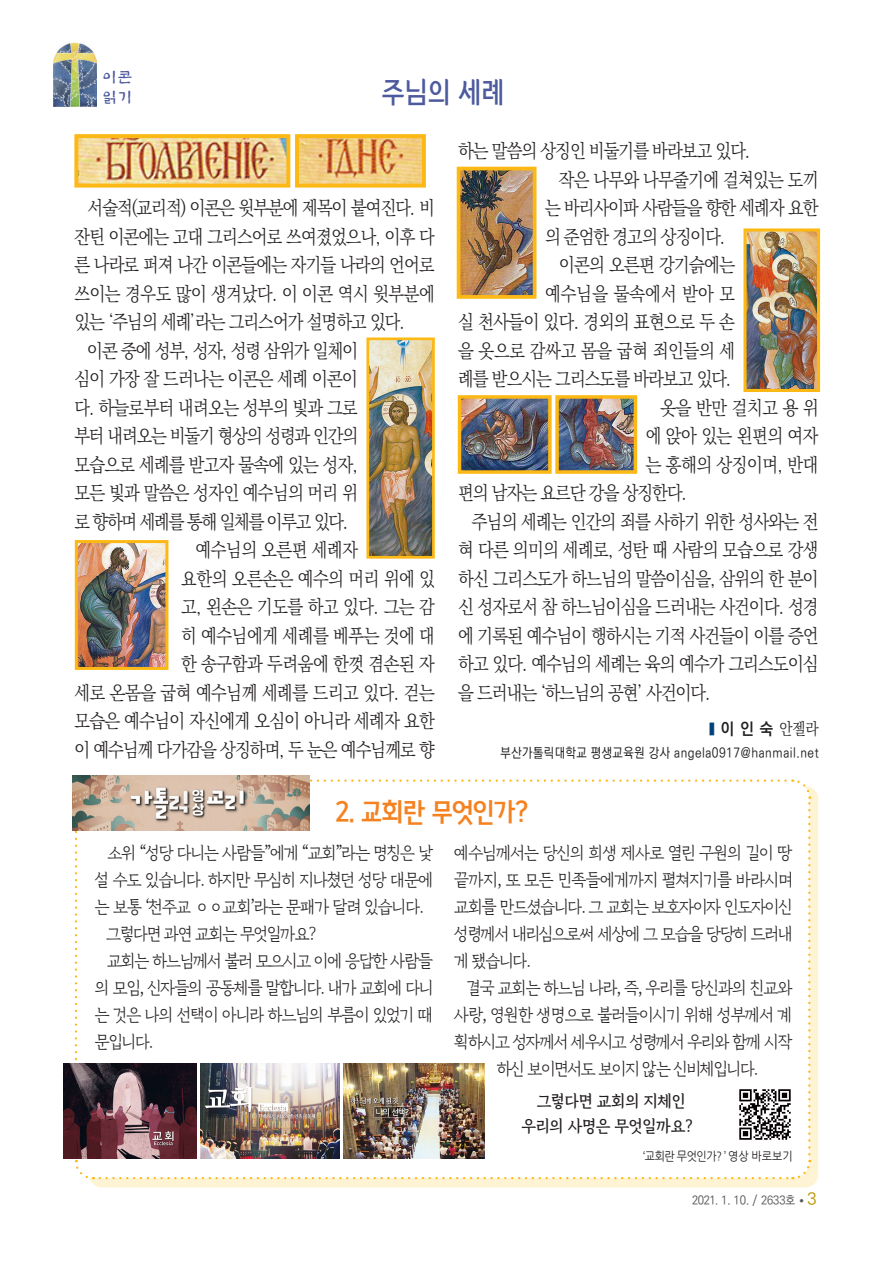
<style>
.page{position:relative;width:893px;height:1263px;background:#fff}
.page>*{position:absolute;margin:0;border:0;box-sizing:border-box;transform-origin:0 0}
.t1{font:33px "Yi Sun Shin Dotum M";color:#4d5a9e;scale:.85 1}
.광고위소식-내용{font:27px "KBI Zgo B";letter-spacing:-.05em;color:#f58220;scale:.95 1}
.t2{font:300 19.2px/28.5px "Ko Pub Batang";letter-spacing:-.035em;color:#231f20;text-align:justify;scale:.87 1}
.광고위소식-내용-2{font:17.25px/27px "Gyeonggi Batang R";letter-spacing:-.045em;color:#231f20;text-align:justify;scale:.93 1}
.광고위소식-내용-3{font:17.25px "Gyeonggi Batang R";letter-spacing:-.025em;color:#231f20;scale:.93 1}
.광고위소식-내용-4{font:16.5px "Gyeonggi Batang B";letter-spacing:-.01em;color:#231f20;scale:.93 1}
.t3{font:700 16.5px "Ko Pub Dotum";color:#231f20;scale:.93 1}
.t4{font:16.5px "Hogook Std";color:#4d5a9e}
.t5{font:500 13.5px "Ko Pub Dotum";letter-spacing:.04em;color:#231f20;scale:.88 1}
.t6{font:500 12px "Ko Pub Dotum";letter-spacing:-.02em;color:#57585a;scale:.93 1}
.광고위소식-내용-5{font:12px "Nanum Gothic";letter-spacing:-.04em;color:#231f20;scale:.91 1}
.t7{font:500 4.2px "Ko Pub Dotum";color:#57585a}
.s1{font-family:"Ko Pub Batang";font-weight:500;font-size:16.8px;color:#004279}
.s2{font-family:"Ko Pub Batang";font-weight:300}
.s3{font-size:16.5px;color:#bd9705}
</style>
<div class="page">
<div style="left:89px;top:786px;width:729px;height:401px;background:#fef3d2;border-radius:13px"></div>
<div style="left:74px;top:779px;width:738px;height:401px;background:#fff"></div>
<img style="left:54px;top:43px;width:43px;height:64px">
<img style="left:737px;top:1087px;width:55px;height:55px">
<img style="left:73px;top:775px;width:237px;height:55px">
<img style="left:64px;top:1063px;width:133px;height:95px">
<img style="left:344px;top:1063px;width:140px;height:95px">
<img style="left:201px;top:1063px;width:138px;height:95px">
<img style="left:79px;top:139px;width:206px;height:44px">
<div style="left:74px;top:134px;width:216px;height:54px;border:4px solid #fcb814"></div>
<img style="left:300px;top:139px;width:121px;height:44px">
<div style="left:295px;top:134px;width:131px;height:54px;border:4px solid #fcb814"></div>
<img style="left:370px;top:341px;width:61px;height:214px">
<div style="left:366px;top:337px;width:69px;height:222px;border:3px solid #fcb814"></div>
<img style="left:462px;top:172px;width:69px;height:122px">
<div style="left:457px;top:167px;width:79px;height:132px;border:4px solid #fcb814"></div>
<img style="left:462px;top:399px;width:86px;height:71px">
<div style="left:458px;top:395px;width:94px;height:79px;border:3px solid #fcb814"></div>
<img style="left:559px;top:399px;width:74px;height:71px">
<div style="left:555px;top:395px;width:82px;height:79px;border:3px solid #fcb814"></div>
<img style="left:79px;top:544px;width:85px;height:122px">
<div style="left:75px;top:540px;width:93px;height:130px;border:3px solid #fcb814"></div>
<img style="left:747px;top:232px;width:69px;height:156px">
<div style="left:743px;top:228px;width:77px;height:164px;border:3px solid #fcb814"></div>
<p class="t4" style="left:103px;top:68px;width:31px">이콘</p>
<p class="t4" style="left:103px;top:88px;width:31px">읽기</p>
<p class="t1" style="left:382px;top:75px;width:146px">주님의 세례</p>
<p class="t2" style="left:74px;top:195px;width:416px;text-indent:13px">서술적(교리적) 이콘은 윗부분에 제목이 붙여진다. 비 잔틴 이콘에는 고대 그리스어로 쓰여졌었으나, 이후 다 른 나라로 퍼져 나간 이콘들에는 자기들 나라의 언어로 쓰이는 경우도 많이 생겨났다. 이 이콘 역시 윗부분에 있는 ‘주님의 세례’라는 그리스어가 설명하고 있다.</p>
<p class="t2" style="left:74px;top:337px;width:327px;text-indent:13px">이콘 중에 성부, 성자, 성령 삼위가 일체이 심이 가장 잘 드러나는 이콘은 세례 이콘이 다. 하늘로부터 내려오는 성부의 빛과 그로 부터 내려오는 비둘기 형상의 성령과 인간의 모습으로 세례를 받고자 물속에 있는 성자, 모든 빛과 말씀은 성자인 예수님의 머리 위 로 향하며 세례를 통해 일체를 이루고 있다.</p>
<p class="t2" style="left:196px;top:537px;width:188px">예수님의 오른편 세례자</p>
<p class="t2" style="left:181px;top:565px;width:293px">요한의 오른손은 예수의 머리 위에 있</p>
<p class="t2" style="left:181px;top:594px;width:293px">고, 왼손은 기도를 하고 있다. 그는 감</p>
<p class="t2" style="left:181px;top:622px;width:293px">히 예수님에게 세례를 베푸는 것에 대</p>
<p class="t2" style="left:181px;top:651px;width:293px">한 송구함과 두려움에 한껏 겸손된 자</p>
<p class="t2" style="left:74px;top:679px;width:416px">세로 온몸을 굽혀 예수님께 세례를 드리고 있다. 걷는</p>
<p class="t2" style="left:74px;top:708px;width:416px">모습은 예수님이 자신에게 오심이 아니라 세례자 요한</p>
<p class="t2" style="left:74px;top:736px;width:416px">이 예수님께 다가감을 상징하며, 두 눈은 예수님께로 향</p>
<p class="t2" style="left:458px;top:138px;width:337px">하는 말씀의 상징인 비둘기를 바라보고 있다.</p>
<p class="t2" style="left:545px;top:166px;width:316px;text-indent:14px">작은 나무와 나무줄기에 걸쳐있는 도끼 는 바리사이파 사람들을 향한 세례자 요한 의 준엄한 경고의 상징이다.</p>
<p class="t2" style="left:458px;top:252px;width:320px;text-align:right">이콘의 오른편 강기슭에는<br>예수님을 물속에서 받아 모<br>실 천사들이 있다. 경외의 표현으로 두 손 을 옷으로 감싸고 몸을 굽혀 죄인들의 세 례를 받으시는 그리스도를 바라보고 있다.</p>
<p class="t2" style="left:660px;top:394px;width:183px">옷을 반만 걸치고 용 위</p>
<p class="t2" style="left:646px;top:423px;width:200px">에 앉아 있는 왼편의 여자</p>
<p class="t2" style="left:646px;top:451px;width:200px">는 홍해의 상징이며, 반대</p>
<p class="t2" style="left:458px;top:480px;width:265px">편의 남자는 요르단 강을 상징한다.</p>
<p class="t2" style="left:458px;top:508px;width:416px;text-indent:14px">주님의 세례는 인간의 죄를 사하기 위한 성사와는 전 혀 다른 의미의 세례로, 성탄 때 사람의 모습으로 강생 하신 그리스도가 하느님의 말씀이심을, 삼위의 한 분이 신 성자로서 참 하느님이심을 드러내는 사건이다. 성경 에 기록된 예수님이 행하시는 기적 사건들이 이를 증언 하고 있다. 예수님의 세례는 육의 예수가 그리스도이심 을 드러내는 ‘하느님의 공현’ 사건이다.</p>
<p class="t3" style="left:709px;top:721px;width:119px"><span class="s1">■</span> 이인숙<span class="s2">안젤라</span></p>
<p class="t5" style="left:500px;top:746px;width:363px">부산가톨릭대학교 평생교육원 강사 angela0917@hanmail.net</p>
<p class="광고위소식-내용" style="left:334px;top:792px;width:206px">2. 교회란 무엇인가?</p>
<p class="광고위소식-내용-2" style="left:95px;top:838px;width:365px;text-indent:13px">소위 “성당 다니는 사람들”에게 “교회”라는 명칭은 낯 설 수도 있습니다. 하지만 무심히 지나쳤던 성당 대문에 는 보통 ‘천주교 ㅇㅇ교회’라는 문패가 달려 있습니다.</p>
<p class="광고위소식-내용-2" style="left:107px;top:919px;width:227px">그렇다면 과연 교회는 무엇일까요?</p>
<p class="광고위소식-내용-2" style="left:95px;top:946px;width:365px;text-indent:12px">교회는 하느님께서 불러 모으시고 이에 응답한 사람들 의 모임, 신자들의 공동체를 말합니다. 내가 교회에 다니 는 것은 나의 선택이 아니라 하느님의 부름이 있었기 때 문입니다.</p>
<p class="광고위소식-내용-2" style="left:455px;top:838px;width:365px">예수님께서는 당신의 희생 제사로 열린 구원의 길이 땅 끝까지, 또 모든 민족들에게까지 펼쳐지기를 바라시며 교회를 만드셨습니다. 그 교회는 보호자이자 인도자이신 성령께서 내리심으로써 세상에 그 모습을 당당히 드러내 게 됐습니다.</p>
<p class="광고위소식-내용-2" style="left:467px;top:973px;width:352px">결국 교회는 하느님 나라, 즉, 우리를 당신과의 친교와</p>
<p class="광고위소식-내용-3" style="left:455px;top:1004px;width:365px">사랑, 영원한 생명으로 불러들이시기 위해 성부께서 계</p>
<p class="광고위소식-내용-2" style="left:455px;top:1027px;width:365px">획하시고 성자께서 세우시고 성령께서 우리와 함께 시작</p>
<p class="광고위소식-내용-2" style="left:497px;top:1054px;width:282px">하신 보이면서도 보이지 않는 신비체입니다.</p>
<p class="광고위소식-내용-4" style="left:537px;top:1090px;width:162px">그렇다면 교회의 지체인</p>
<p class="광고위소식-내용-4" style="left:522px;top:1116px;width:185px">우리의 사명은 무엇일까요?</p>
<p class="광고위소식-내용-5" style="left:643px;top:1150px;width:166px">‘교회란 무엇인가? ’ 영상 바로보기</p>
<p class="t6" style="left:692px;top:1194px;width:112px">2021. 1. 10. / 2633호</p>
<p class="t7" style="left:800px;top:1198px;width:19px">● <span class="s3">3</span></p>
</div>
